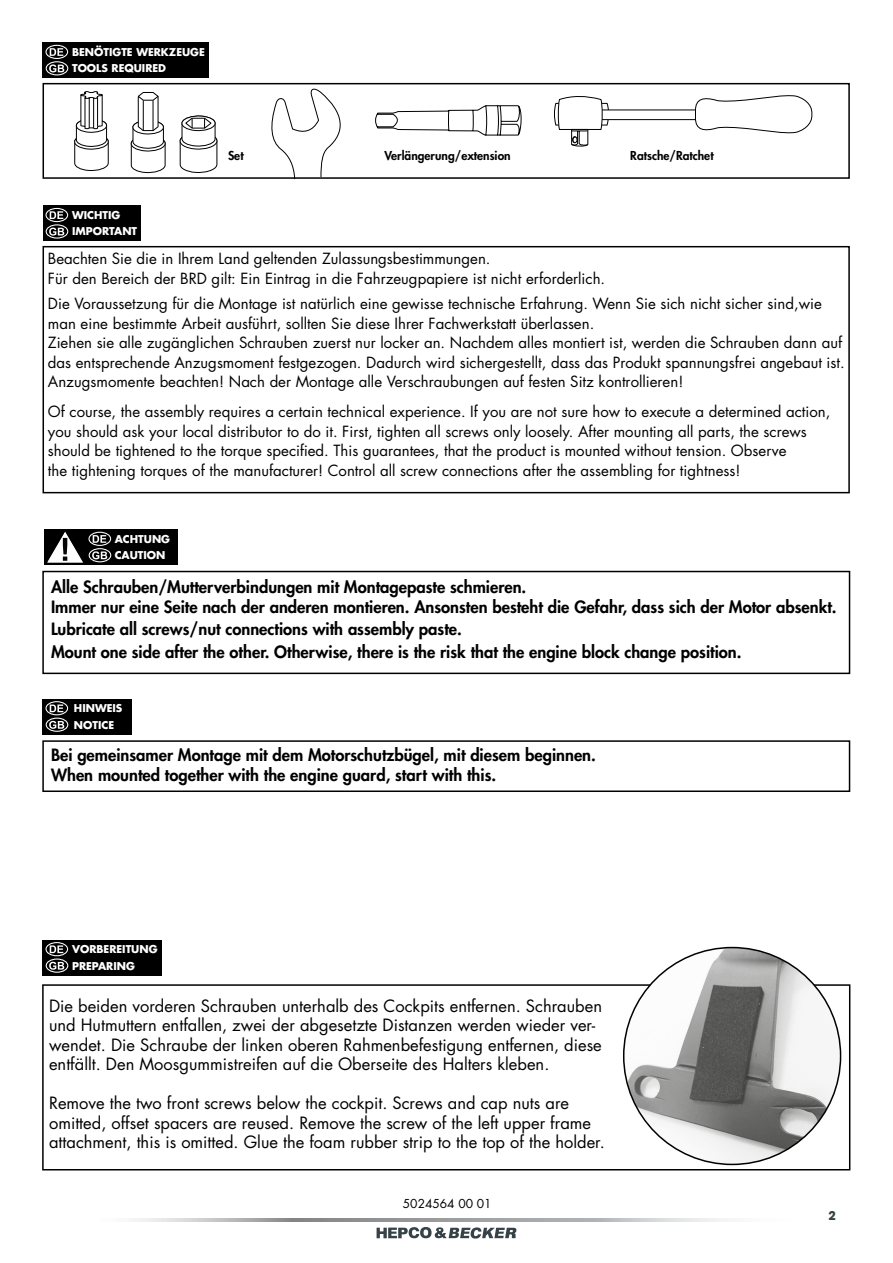
<style>
.page{position:relative;width:893px;height:1263px;background:#fff}
.page>*{position:absolute;margin:0;border:0;box-sizing:border-box;transform-origin:0 0}
.t1{font:16.5px/19.5px "Futura Std";color:#000}
.t2{font:800 16.5px/19.5px "Futura Std";color:#000}
.t3{font:15px/19.5px "Futura Std";color:#000}
.t4{font:800 12px "Futura Std";color:#000}
.t5{font:12px "Futura Std";color:#000}
.t6{font:700 12px "Avant Garde";color:#354248}
.t7{font:700 10.5px/16.5px "Futura Std";color:#fff}
</style>
<div class="page">
<svg style="left:134px;top:1218px;width:593px;height:3px;background:#b3b4b5"></svg>
<svg style="left:377px;top:1227px;width:139px;height:11px"></svg>
<div style="left:43px;top:246px;width:807px;height:247px;border:2px solid #000"></div>
<div style="left:43px;top:206px;width:97px;height:35px;background:#000"></div>
<svg style="left:50px;top:211px;width:13px;height:8px"></svg>
<div style="left:45px;top:208px;width:23px;height:14px;border:1px solid #fff;border-radius:50%"></div>
<svg style="left:49px;top:228px;width:15px;height:8px"></svg>
<div style="left:46px;top:224px;width:22px;height:15px;border:1px solid #fff;border-radius:50%"></div>
<div style="left:42px;top:984px;width:808px;height:186px;border:2px solid #000"></div>
<div style="left:43px;top:940px;width:119px;height:35px;background:#000"></div>
<svg style="left:50px;top:945px;width:13px;height:8px"></svg>
<div style="left:45px;top:942px;width:23px;height:14px;border:1px solid #fff;border-radius:50%"></div>
<svg style="left:49px;top:962px;width:15px;height:8px"></svg>
<div style="left:46px;top:958px;width:22px;height:15px;border:1px solid #fff;border-radius:50%"></div>
<div style="left:42px;top:571px;width:808px;height:103px;border:2px solid #000"></div>
<div style="left:42px;top:740px;width:808px;height:52px;border:2px solid #000"></div>
<div style="left:44px;top:529px;width:134px;height:36px;background:#000"></div>
<svg style="left:93px;top:535px;width:13px;height:8px"></svg>
<div style="left:88px;top:532px;width:23px;height:14px;border:1px solid #fff;border-radius:50%"></div>
<svg style="left:92px;top:551px;width:15px;height:8px"></svg>
<div style="left:89px;top:548px;width:22px;height:14px;border:1px solid #fff;border-radius:50%"></div>
<svg style="left:47px;top:531px;width:36px;height:32px"></svg>
<img style="left:624px;top:947px;width:217px;height:217px;border-radius:108px">
<svg style="left:74px;top:91px;width:35px;height:80px"></svg>
<div style="left:43px;top:83px;width:807px;height:96px;border:2px solid #000"></div>
<svg style="left:269px;top:88px;width:544px;height:92px"></svg>
<svg style="left:179px;top:115px;width:39px;height:58px"></svg>
<svg style="left:130px;top:92px;width:36px;height:82px"></svg>
<div style="left:43px;top:43px;width:166px;height:35px;background:#000"></div>
<svg style="left:50px;top:48px;width:13px;height:8px"></svg>
<div style="left:45px;top:45px;width:23px;height:14px;border:1px solid #fff;border-radius:50%"></div>
<svg style="left:49px;top:64px;width:15px;height:8px"></svg>
<div style="left:46px;top:61px;width:22px;height:14px;border:1px solid #fff;border-radius:50%"></div>
<div style="left:43px;top:699px;width:89px;height:35px;background:#000"></div>
<svg style="left:50px;top:704px;width:13px;height:8px"></svg>
<div style="left:45px;top:701px;width:23px;height:14px;border:1px solid #fff;border-radius:50%"></div>
<svg style="left:49px;top:721px;width:15px;height:8px"></svg>
<div style="left:46px;top:718px;width:22px;height:14px;border:1px solid #fff;border-radius:50%"></div>
<p class="t7" style="left:72px;top:43px;width:134px">BENÖTIGTE WERKZEUGE<br>TOOLS REQUIRED</p>
<p class="t4" style="left:228px;top:148px;width:17px">Set</p>
<p class="t4" style="left:385px;top:148px;width:128px">Verlängerung/extension</p>
<p class="t4" style="left:630px;top:148px;width:85px">Ratsche/Ratchet</p>
<p class="t7" style="left:72px;top:207px;width:67px">WICHTIG<br>IMPORTANT</p>
<p class="t3" style="left:48px;top:249px;width:559px">Beachten Sie die in Ihrem Land geltenden Zulassungsbestimmungen.<br>Für den Bereich der BRD gilt: Ein Eintrag in die Fahrzeugpapiere ist nicht erforderlich.</p>
<p class="t3" style="left:48px;top:294px;width:798px">Die Voraussetzung für die Montage ist natürlich eine gewisse technische Erfahrung. Wenn Sie sich nicht sicher sind,wie man eine bestimmte Arbeit ausführt, sollten Sie diese Ihrer Fachwerkstatt überlassen.<br>Ziehen sie alle zugänglichen Schrauben zuerst nur locker an. Nachdem alles montiert ist, werden die Schrauben dann auf das entsprechende Anzugsmoment festgezogen. Dadurch wird sichergestellt, dass das Produkt spannungsfrei angebaut ist.<br>Anzugsmomente beachten! Nach der Montage alle Verschraubungen auf festen Sitz kontrollieren!</p>
<p class="t3" style="left:48px;top:402px;width:784px">Of course, the assembly requires a certain technical experience. If you are not sure how to execute a determined action, you should ask your local distributor to do it. First, tighten all screws only loosely. After mounting all parts, the screws should be tightened to the torque specified. This guarantees, that the product is mounted without tension. Observe<br>the tightening torques of the manufacturer! Control all screw connections after the assembling for tightness!</p>
<p class="t7" style="left:115px;top:530px;width:57px">ACHTUNG<br>CAUTION</p>
<p class="t2" style="left:51px;top:577px;width:787px">Alle Schrauben/Mutterverbindungen mit Montagepaste schmieren.<br>Immer nur eine Seite nach der anderen montieren. Ansonsten besteht die Gefahr, dass sich der Motor absenkt.</p>
<p class="t2" style="left:51px;top:618px;width:692px;line-height:22.5px">Lubricate all screws/nut connections with assembly paste.<br>Mount one side after the other. Otherwise, there is the risk that the engine block change position.</p>
<p class="t7" style="left:74px;top:700px;width:50px">HINWEIS<br>NOTICE</p>
<p class="t2" style="left:51px;top:745px;width:546px">Bei gemeinsamer Montage mit dem Motorschutzbügel, mit diesem beginnen.<br>When mounted together with the engine guard, start with this.</p>
<p class="t7" style="left:72px;top:941px;width:87px">VORBEREITUNG<br>PREPARING</p>
<p class="t1" style="left:49px;top:996px;width:554px">Die beiden vorderen Schrauben unterhalb des Cockpits entfernen. Schrauben und Hutmuttern entfallen, zwei der abgesetzte Distanzen werden wieder ver&shy;wendet. Die Schraube der linken oberen Rahmenbefestigung entfernen, diese entfällt. Den Moosgummistreifen auf die Oberseite des Halters kleben.</p>
<p class="t1" style="left:49px;top:1094px;width:557px">Remove the two front screws below the cockpit. Screws and cap nuts are omitted, offset spacers are reused. Remove the screw of the left upper frame attachment, this is omitted. Glue the foam rubber strip to the top of the holder.</p>
<p class="t5" style="left:403px;top:1196px;width:90px">5024564 00 01</p>
<p class="t6" style="left:828px;top:1208px;width:9px">2</p>
</div>
